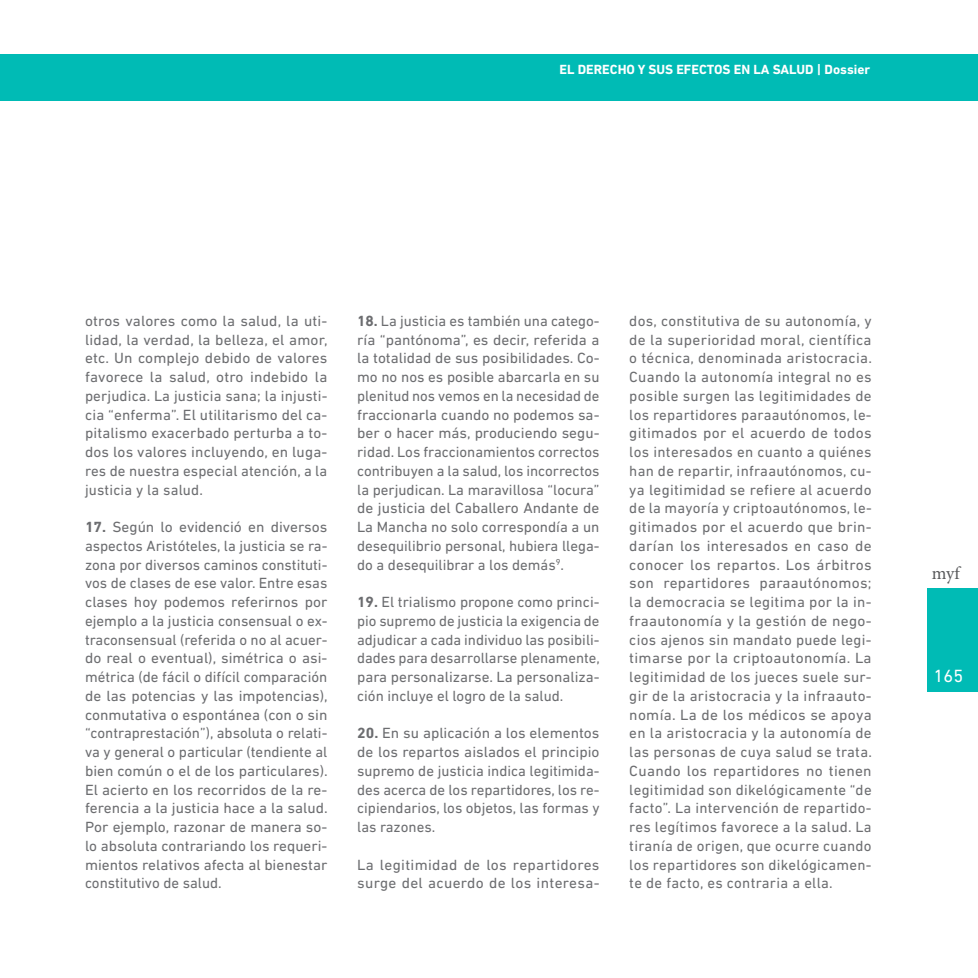
<style>
.page{position:relative;width:978px;height:978px;background:#fff}
.page>*{position:absolute;margin:0;border:0;box-sizing:border-box;transform-origin:0 0}
.t1{font:18px "Minion Pro";color:#57585a}
.t2{font:18px "DIN Next LT Pro";color:#fff}
.t3{font:15px/18.8px "DIN Next LT Pro";color:#6c6d70;text-align:justify}
.t4{font:15px/18.8px "DIN Next LT Pro";letter-spacing:.02em;color:#6c6d70}
.NOT_Cuerpo_minion_9{font:700 13.5px "DIN Next LT Pro";color:#fff}
.s1{font-weight:700}
</style>
<div class="page">
<div style="left:927px;top:588px;width:51px;height:104px;background:#00bbb5"></div>
<div style="left:0;top:54px;width:978px;height:47px;background:#00bbb5"></div>
<p class="NOT_Cuerpo_minion_9" style="left:559px;top:61px;width:312px">EL DERECHO Y SUS EFECTOS EN LA SALUD | Dossier</p>
<p class="t3" style="left:85px;top:311px;width:244px">otros valores como la salud, la uti&shy;lidad, la verdad, la belleza, el amor, etc. Un complejo debido de valores favorece la salud, otro indebido la perjudica. La justicia sana; la injusti&shy;cia “enferma”. El utilitarismo del ca&shy;pitalismo exacerbado perturba a to&shy;dos los valores incluyendo, en luga&shy;res de nuestra especial atención, a la justicia y la salud.</p>
<p class="t3" style="left:85px;top:517px;width:244px"><span class="s1">17.</span> Según lo evidenció en diversos aspectos Aristóteles, la justicia se ra&shy;zona por diversos caminos constituti&shy;vos de clases de ese valor. Entre esas clases hoy podemos referirnos por ejemplo a la justicia consensual o ex&shy;traconsensual (referida o no al acuer&shy;do real o eventual), simétrica o asi&shy;métrica (de fácil o difícil comparación de las potencias y las impotencias), conmutativa o espontánea (con o sin “contraprestación”), absoluta o relati&shy;va y general o particular (tendiente al bien común o el de los particulares).<br>El acierto en los recorridos de la re&shy;ferencia a la justicia hace a la salud.<br>Por ejemplo, razonar de manera so&shy;lo absoluta contrariando los requeri&shy;mientos relativos afecta al bienestar constitutivo de salud.</p>
<p class="t3" style="left:357px;top:311px;width:244px"><span class="s1">18.</span> La justicia es también una catego&shy;ría “pantónoma”, es decir, referida a la totalidad de sus posibilidades. Co&shy;mo no nos es posible abarcarla en su plenitud nos vemos en la necesidad de fraccionarla cuando no podemos sa&shy;ber o hacer más, produciendo segu&shy;ridad. Los fraccionamientos correctos contribuyen a la salud, los incorrectos la perjudican. La maravillosa “locura” de justicia del Caballero Andante de La Mancha no solo correspondía a un desequilibrio personal, hubiera llega&shy;do a desequilibrar a los demás<sup>9</sup>.</p>
<p class="t3" style="left:357px;top:592px;width:244px"><span class="s1">19.</span> El trialismo propone como princi&shy;pio supremo de justicia la exigencia de adjudicar a cada individuo las posibili&shy;dades para desarrollarse plenamente, para personalizarse. La personaliza&shy;ción incluye el logro de la salud.</p>
<p class="t3" style="left:357px;top:724px;width:244px"><span class="s1">20.</span> En su aplicación a los elementos de los repartos aislados el principio supremo de justicia indica legitimida&shy;des acerca de los repartidores, los re&shy;cipiendarios, los objetos, las formas y las razones.</p>
<p class="t4" style="left:357px;top:855px;width:244px">La legitimidad de los repartidores surge del acuerdo de los interesa-</p>
<p class="t3" style="left:629px;top:311px;width:244px">dos, constitutiva de su autonomía, y de la superioridad moral, científica o técnica, denominada aristocracia.<br>Cuando la autonomía integral no es posible surgen las legitimidades de los repartidores paraautónomos, le&shy;gitimados por el acuerdo de todos los interesados en cuanto a quiénes han de repartir, infraautónomos, cu&shy;ya legitimidad se refiere al acuerdo de la mayoría y criptoautónomos, le&shy;gitimados por el acuerdo que brin&shy;darían los interesados en caso de conocer los repartos. Los árbitros son repartidores paraautónomos; la democracia se legitima por la in&shy;fraautonomía y la gestión de nego&shy;cios ajenos sin mandato puede legi&shy;timarse por la criptoautonomía. La legitimidad de los jueces suele sur&shy;gir de la aristocracia y la infraauto&shy;nomía. La de los médicos se apoya en la aristocracia y la autonomía de las personas de cuya salud se trata.<br>Cuando los repartidores no tienen legitimidad son dikelógicamente “de facto”. La intervención de repartido&shy;res legítimos favorece a la salud. La tiranía de origen, que ocurre cuando los repartidores son dikelógicamen&shy;te de facto, es contraria a ella.</p>
<p class="t1" style="left:932px;top:561px;width:29px">myf</p>
<p class="t2" style="left:934px;top:666px;width:31px">165</p>
</div>
